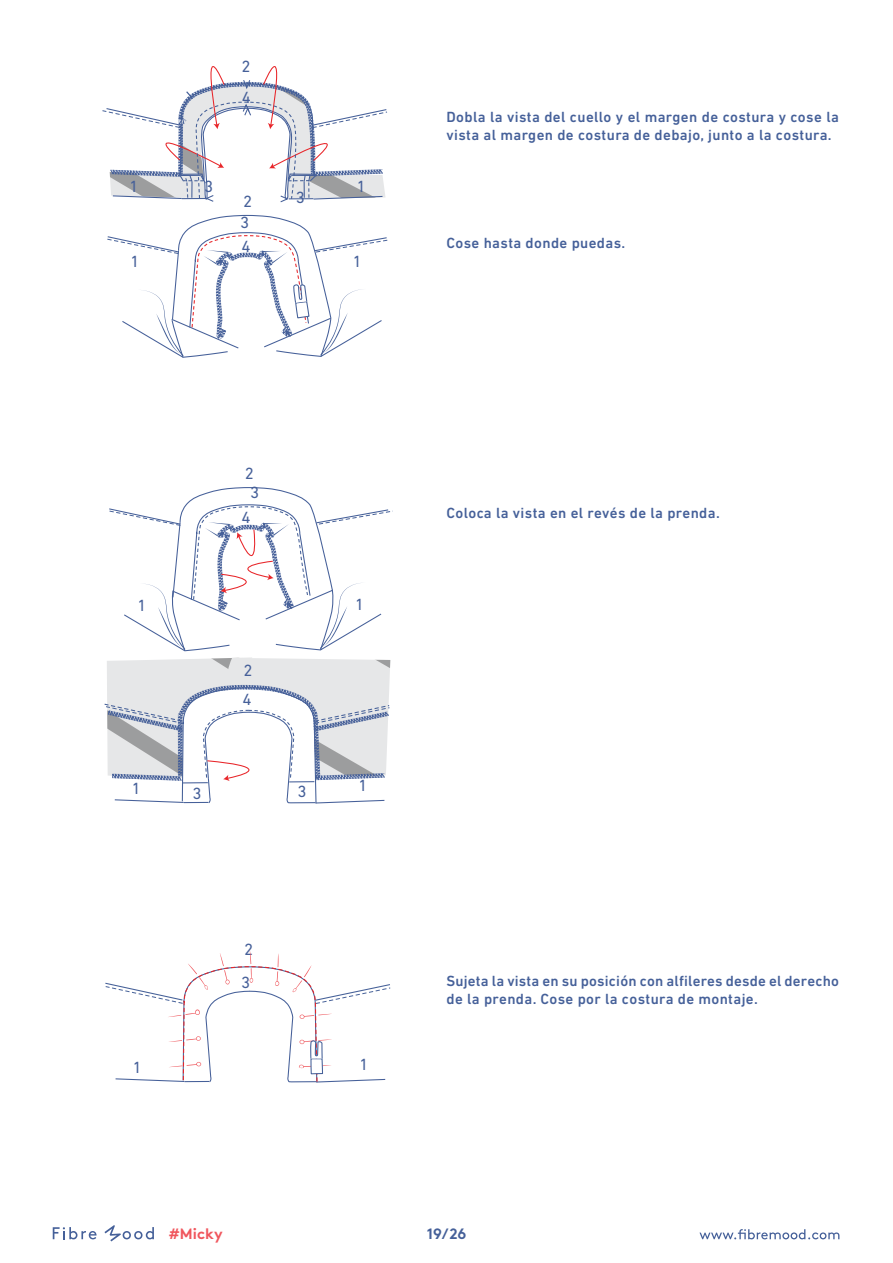
<style>
.page{position:relative;width:893px;height:1263px;background:#fff}
.page>*{position:absolute;margin:0;border:0;box-sizing:border-box;transform-origin:0 0}
.t1{font:16.5px/23.7px "DIN Next LT Pro";color:#466099}
.t2{font:500 15px/18px "DIN Next LT Pro";letter-spacing:.025em;color:#456099}
.t3{font:700 15px "Brown";color:#f0565d}
.t4{font:700 15px "Brown";color:#456099}
</style>
<div class="page">
<svg style="left:699px;top:1229px;width:140px;height:10px"></svg>
<svg style="left:53px;top:1227px;width:44px;height:12px"></svg>
<svg style="left:104px;top:1225px;width:50px;height:16px"></svg>
<svg style="left:107px;top:214px;width:281px;height:144px"></svg>
<svg style="left:102px;top:66px;width:285px;height:137px"></svg>
<svg style="left:104px;top:487px;width:289px;height:317px"></svg>
<svg style="left:105px;top:950px;width:286px;height:133px"></svg>
<p class="t1" style="left:241px;top:54px;width:11px">2</p>
<p class="t1" style="left:242px;top:85px;width:11px">4</p>
<p class="t1" style="left:204px;top:175px;width:11px">3</p>
<p class="t1" style="left:130px;top:175px;width:11px">1</p>
<p class="t1" style="left:357px;top:175px;width:11px">1</p>
<p class="t1" style="left:296px;top:185px;width:11px">3</p>
<p class="t1" style="left:243px;top:189px;width:11px">2</p>
<p class="t1" style="left:240px;top:211px;width:12px">3<br>4</p>
<p class="t1" style="left:130px;top:249px;width:11px">1</p>
<p class="t1" style="left:353px;top:249px;width:11px">1</p>
<p class="t1" style="left:245px;top:462px;width:11px">2</p>
<p class="t1" style="left:250px;top:480px;width:11px">3</p>
<p class="t1" style="left:241px;top:505px;width:11px">4</p>
<p class="t1" style="left:137px;top:593px;width:11px">1</p>
<p class="t1" style="left:355px;top:592px;width:11px">1</p>
<p class="t1" style="left:243px;top:658px;width:11px">2</p>
<p class="t1" style="left:242px;top:688px;width:11px">4</p>
<p class="t1" style="left:132px;top:776px;width:11px">1</p>
<p class="t1" style="left:359px;top:774px;width:11px">1</p>
<p class="t1" style="left:192px;top:781px;width:11px">3</p>
<p class="t1" style="left:297px;top:779px;width:11px">3</p>
<p class="t1" style="left:244px;top:937px;width:11px">2</p>
<p class="t1" style="left:241px;top:970px;width:11px">3</p>
<p class="t1" style="left:133px;top:1055px;width:11px">1</p>
<p class="t1" style="left:359px;top:1053px;width:11px">1</p>
<p class="t2" style="left:446px;top:107px;width:394px">Dobla la vista del cuello y el margen de costura y cose la vista al margen de costura de debajo, junto a la costura.</p>
<p class="t2" style="left:446px;top:233px;width:180px">Cose hasta donde puedas.</p>
<p class="t2" style="left:446px;top:503px;width:275px">Coloca la vista en el revés de la prenda.</p>
<p class="t2" style="left:446px;top:971px;width:394px">Sujeta la vista en su posición con alfileres desde el derecho de la prenda. Cose por la costura de montaje.</p>
<p class="t3" style="left:169px;top:1222px;width:55px">#Micky</p>
<p class="t4" style="left:427px;top:1221px;width:41px">19/26</p>
</div>
